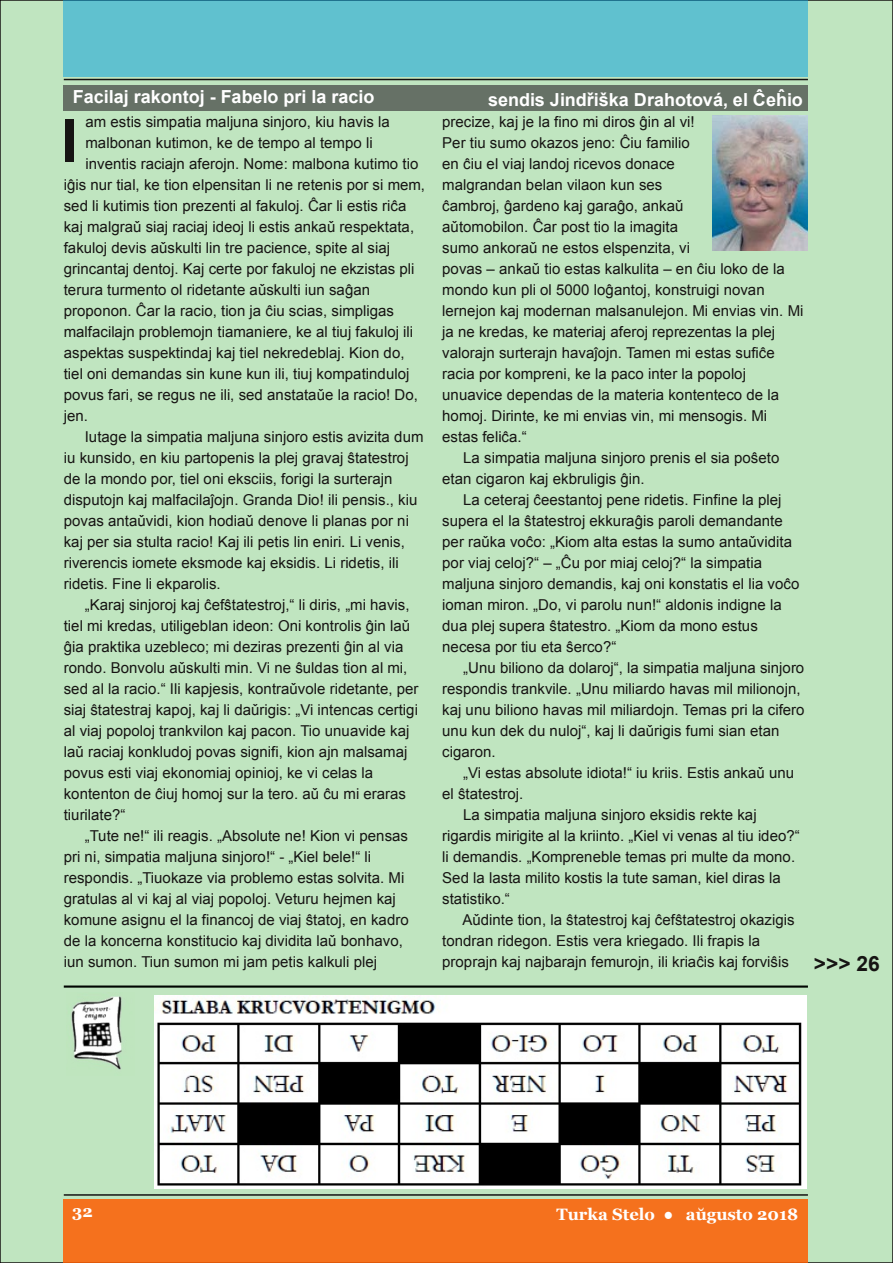
<style>
.page{position:relative;width:893px;height:1263px;background:#c0e5c0}
.page>*{position:absolute;margin:0;border:0;box-sizing:border-box;transform-origin:0 0}
.t1{font:700 60px "Arial";color:#161413}
.t2{font:700 21px "Arial";color:#161413}
.t3{font:700 18px "Arial";color:#fff}
.t4{font:700 16.5px "Georgia";color:#fff}
.t5{font:15px "Arial";letter-spacing:.005em;color:#161413}
</style>
<div class="page">
<div style="left:64px;top:1199px;width:744px;height:64px;background:#f5711d"></div>
<hr style="left:64px;top:1194px;width:744px;height:2px;background:#161413">
<div style="left:64px;top:0;width:744px;height:77px;background:#60c1cf"></div>
<hr style="left:64px;top:79px;width:744px;height:1px;background:#161413">
<img style="left:155px;top:995px;width:651px;height:194px">
<img style="left:71px;top:996px;width:51px;height:74px">
<hr style="left:64px;top:985px;width:744px;height:3px;background:#000501">
<div style="left:64px;top:85px;width:744px;height:26px;background:#667166"></div>
<img style="left:712px;top:116px;width:96px;height:134px">
<p class="t3" style="left:73px;top:86px;width:303px">Facilaj rakontoj - Fabelo pri la racio</p>
<p class="t3" style="left:488px;top:90px;width:316px">sendis Jindřiška Drahotová, el Ĉeĥio</p>
<p class="t5" style="left:86px;top:113px;width:306px">am estis simpatia maljuna sinjoro, kiu havis la</p>
<p class="t5" style="left:86px;top:134px;width:289px">malbonan kutimon, ke de tempo al tempo li</p>
<p class="t5" style="left:86px;top:155px;width:334px">inventis raciajn aferojn. Nome: malbona kutimo tio</p>
<p class="t5" style="left:64px;top:176px;width:363px">iĝis nur tial, ke tion elpensitan li ne retenis por si mem,</p>
<p class="t5" style="left:64px;top:197px;width:344px">sed li kutimis tion prezenti al fakuloj. Ĉar li estis riĉa</p>
<p class="t5" style="left:64px;top:218px;width:352px">kaj malgraǔ siaj raciaj ideoj li estis ankaǔ respektata,</p>
<p class="t5" style="left:64px;top:239px;width:328px">fakuloj devis aǔskulti lin tre pacience, spite al siaj</p>
<p class="t5" style="left:64px;top:260px;width:352px">grincantaj dentoj. Kaj certe por fakuloj ne ekzistas pli</p>
<p class="t5" style="left:64px;top:281px;width:308px">terura turmento ol ridetante aǔskulti iun saĝan</p>
<p class="t5" style="left:64px;top:302px;width:332px">proponon. Ĉar la racio, tion ja ĉiu scias, simpligas</p>
<p class="t5" style="left:64px;top:323px;width:351px">malfacilajn problemojn tiamaniere, ke al tiuj fakuloj ili</p>
<p class="t5" style="left:64px;top:344px;width:342px">aspektas suspektindaj kaj tiel nekredeblaj. Kion do,</p>
<p class="t5" style="left:64px;top:365px;width:347px">tiel oni demandas sin kune kun ili, tiuj kompatinduloj</p>
<p class="t5" style="left:64px;top:386px;width:356px">povus fari, se regus ne ili, sed anstataǔe la racio! Do,</p>
<p class="t5" style="left:64px;top:407px;width:26px">jen.</p>
<p class="t5" style="left:85px;top:428px;width:340px">Iutage la simpatia maljuna sinjoro estis avizita dum</p>
<p class="t5" style="left:64px;top:449px;width:346px">iu kunsido, en kiu partopenis la plej gravaj ŝtatestroj</p>
<p class="t5" style="left:64px;top:470px;width:330px">de la mondo por, tiel oni eksciis, forigi la surterajn</p>
<p class="t5" style="left:64px;top:491px;width:355px">disputojn kaj malfacilaĵojn. Granda Dio! ili pensis., kiu</p>
<p class="t5" style="left:64px;top:512px;width:347px">povas antaǔvidi, kion hodiaǔ denove li planas por ni</p>
<p class="t5" style="left:64px;top:533px;width:343px">kaj per sia stulta racio! Kaj ili petis lin eniri. Li venis,</p>
<p class="t5" style="left:64px;top:554px;width:336px">riverencis iomete eksmode kaj eksidis. Li ridetis, ili</p>
<p class="t5" style="left:64px;top:575px;width:159px">ridetis. Fine li ekparolis.</p>
<p class="t5" style="left:85px;top:596px;width:326px">„Karaj sinjoroj kaj ĉefŝtatestroj,“ li diris, „mi havis,</p>
<p class="t5" style="left:64px;top:617px;width:348px">tiel mi kredas, utiligeblan ideon: Oni kontrolis ĝin laǔ</p>
<p class="t5" style="left:64px;top:638px;width:341px">ĝia praktika uzebleco; mi deziras prezenti ĝin al via</p>
<p class="t5" style="left:64px;top:659px;width:345px">rondo. Bonvolu aǔskulti min. Vi ne ŝuldas tion al mi,</p>
<p class="t5" style="left:64px;top:680px;width:356px">sed al la racio.“ Ili kapjesis, kontraǔvole ridetante, per</p>
<p class="t5" style="left:64px;top:701px;width:356px">siaj ŝtatestraj kapoj, kaj li daǔrigis: „Vi intencas certigi</p>
<p class="t5" style="left:64px;top:722px;width:347px">al viaj popoloj trankvilon kaj pacon. Tio unuavide kaj</p>
<p class="t5" style="left:64px;top:743px;width:345px">laǔ raciaj konkludoj povas signifi, kion ajn malsamaj</p>
<p class="t5" style="left:64px;top:764px;width:311px">povus esti viaj ekonomiaj opinioj, ke vi celas la</p>
<p class="t5" style="left:64px;top:785px;width:344px">kontenton de ĉiuj homoj sur la tero. aǔ ĉu mi eraras</p>
<p class="t5" style="left:64px;top:806px;width:63px">tiurilate?“</p>
<p class="t5" style="left:85px;top:827px;width:325px">„Tute ne!“ ili reagis. „Absolute ne! Kion vi pensas</p>
<p class="t5" style="left:64px;top:848px;width:309px">pri ni, simpatia maljuna sinjoro!“ - „Kiel bele!“ li</p>
<p class="t5" style="left:64px;top:869px;width:342px">respondis. „Tiuokaze via problemo estas solvita. Mi</p>
<p class="t5" style="left:64px;top:890px;width:334px">gratulas al vi kaj al viaj popoloj. Veturu hejmen kaj</p>
<p class="t5" style="left:64px;top:911px;width:346px">komune asignu el la financoj de viaj ŝtatoj, en kadro</p>
<p class="t5" style="left:64px;top:932px;width:341px">de la koncerna konstitucio kaj dividita laǔ bonhavo,</p>
<p class="t5" style="left:64px;top:953px;width:315px">iun sumon. Tiun sumon mi jam petis kalkuli plej</p>
<p class="t5" style="left:442px;top:113px;width:254px">precize, kaj je la fino mi diros ĝin al vi!</p>
<p class="t5" style="left:442px;top:134px;width:249px">Per tiu sumo okazos jeno: Ĉiu familio</p>
<p class="t5" style="left:442px;top:155px;width:234px">en ĉiu el viaj landoj ricevos donace</p>
<p class="t5" style="left:442px;top:176px;width:222px">malgrandan belan vilaon kun ses</p>
<p class="t5" style="left:442px;top:197px;width:243px">ĉambroj, ĝardeno kaj garaĝo, ankaǔ</p>
<p class="t5" style="left:442px;top:218px;width:237px">aǔtomobilon. Ĉar post tio la imagita</p>
<p class="t5" style="left:442px;top:239px;width:249px">sumo ankoraǔ ne estos elspenzita, vi</p>
<p class="t5" style="left:442px;top:260px;width:344px">povas – ankaǔ tio estas kalkulita – en ĉiu loko de la</p>
<p class="t5" style="left:442px;top:281px;width:324px">mondo kun pli ol 5000 loĝantoj, konstruigi novan</p>
<p class="t5" style="left:442px;top:302px;width:363px">lernejon kaj modernan malsanulejon. Mi envias vin. Mi</p>
<p class="t5" style="left:442px;top:323px;width:335px">ja ne kredas, ke materiaj aferoj reprezentas la plej</p>
<p class="t5" style="left:442px;top:344px;width:334px">valorajn surterajn havaĵojn. Tamen mi estas sufiĉe</p>
<p class="t5" style="left:442px;top:365px;width:305px">racia por kompreni, ke la paco inter la popoloj</p>
<p class="t5" style="left:442px;top:386px;width:338px">unuavice dependas de la materia kontenteco de la</p>
<p class="t5" style="left:442px;top:407px;width:326px">homoj. Dirinte, ke mi envias vin, mi mensogis. Mi</p>
<p class="t5" style="left:442px;top:428px;width:86px">estas feliĉa.“</p>
<p class="t5" style="left:463px;top:449px;width:318px">La simpatia maljuna sinjoro prenis el sia poŝeto</p>
<p class="t5" style="left:442px;top:470px;width:204px">etan cigaron kaj ekbruligis ĝin.</p>
<p class="t5" style="left:463px;top:491px;width:320px">La ceteraj ĉeestantoj pene ridetis. Finfine la plej</p>
<p class="t5" style="left:442px;top:512px;width:342px">supera el la ŝtatestroj ekkuraĝis paroli demandante</p>
<p class="t5" style="left:442px;top:533px;width:351px">per raǔka voĉo: „Kiom alta estas la sumo antaǔvidita</p>
<p class="t5" style="left:442px;top:554px;width:321px">por viaj celoj?“ – „Ĉu por miaj celoj?“ la simpatia</p>
<p class="t5" style="left:442px;top:575px;width:359px">maljuna sinjoro demandis, kaj oni konstatis el lia voĉo</p>
<p class="t5" style="left:442px;top:596px;width:341px">ioman miron. „Do, vi parolu nun!“ aldonis indigne la</p>
<p class="t5" style="left:442px;top:617px;width:317px">dua plej supera ŝtatestro. „Kiom da mono estus</p>
<p class="t5" style="left:442px;top:638px;width:176px">necesa por tiu eta ŝerco?“</p>
<p class="t5" style="left:463px;top:659px;width:343px">„Unu biliono da dolaroj“, la simpatia maljuna sinjoro</p>
<p class="t5" style="left:442px;top:680px;width:360px">respondis trankvile. „Unu miliardo havas mil milionojn,</p>
<p class="t5" style="left:442px;top:701px;width:364px">kaj unu biliono havas mil miliardojn. Temas pri la cifero</p>
<p class="t5" style="left:442px;top:722px;width:339px">unu kun dek du nuloj“, kaj li daǔrigis fumi sian etan</p>
<p class="t5" style="left:442px;top:743px;width:55px">cigaron.</p>
<p class="t5" style="left:463px;top:764px;width:332px">„Vi estas absolute idiota!“ iu kriis. Estis ankaǔ unu</p>
<p class="t5" style="left:442px;top:785px;width:83px">el ŝtatestroj.</p>
<p class="t5" style="left:463px;top:806px;width:295px">La simpatia maljuna sinjoro eksidis rekte kaj</p>
<p class="t5" style="left:442px;top:827px;width:359px">rigardis mirigite al la kriinto. „Kiel vi venas al tiu ideo?“</p>
<p class="t5" style="left:442px;top:848px;width:354px">li demandis. „Kompreneble temas pri multe da mono.</p>
<p class="t5" style="left:442px;top:869px;width:340px">Sed la lasta milito kostis la tute saman, kiel diras la</p>
<p class="t5" style="left:442px;top:890px;width:69px">statistiko.“</p>
<p class="t5" style="left:462px;top:911px;width:334px">Aǔdinte tion, la ŝtatestroj kaj ĉefŝtatestroj okazigis</p>
<p class="t5" style="left:442px;top:932px;width:319px">tondran ridegon. Estis vera kriegado. Ili frapis la</p>
<p class="t5" style="left:442px;top:953px;width:348px">proprajn kaj najbarajn femurojn, ili kriaĉis kaj forviŝis</p>
<h1 class="t1" style="left:61px;top:108px;width:18px">I</h1>
<h2 class="t2" style="left:814px;top:952px;width:68px">&gt;&gt;&gt; 26</h2>
<p class="t4" style="left:72px;top:1201px;width:22px">32</p>
<p class="t4" style="left:557px;top:1204px;width:243px">Turka Stelo ● aŭgusto 2018</p>
</div>
